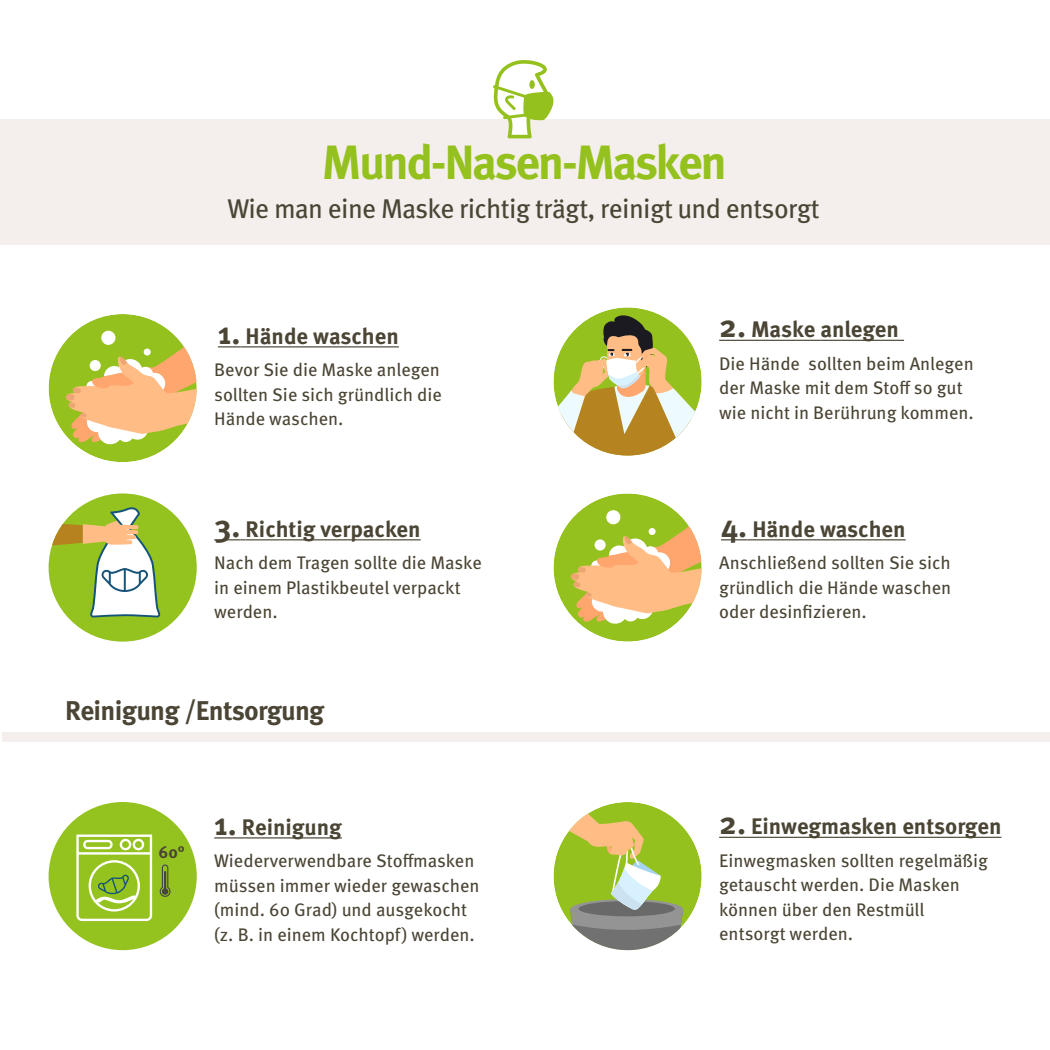
<style>
.page{position:relative;width:1050px;height:1050px;background:#fff}
.page>*{position:absolute;margin:0;border:0;box-sizing:border-box;transform-origin:0 0}
.t1{font:700 47.95px "Meta Pro";letter-spacing:-.055em;color:#95c11f}
.t2{font:26.95px "Meta Pro";letter-spacing:-.025em;color:#4b4535}
.t3{font:700 26.95px "Meta Pro";letter-spacing:-.025em;color:#4b4535}
.t4{font:700 22.4px "Meta Pro";color:#4b4535}
.t5{font:18.2px/24.5px "Meta Pro";color:#4b4535}
.t6{font:700 16.8px "Meta Pro";color:#4b4535}
.s1{font-size:31.5px}
</style>
<div class="page">
<div style="left:0;top:119px;width:1050px;height:125px;background:#f4efec"></div>
<svg style="left:493px;top:60px;width:61px;height:78px"></svg>
<div style="left:2px;top:732px;width:1048px;height:10px;background:#f4efec"></div>
<div style="left:554px;top:802px;width:148px;height:148px;background:#95c11f;border-radius:50%"></div>
<svg style="left:554px;top:802px;width:129px;height:148px"></svg>
<svg style="left:719px;top:837px;width:27px;height:1px"></svg>
<hr style="left:746px;top:837px;width:255px;height:1px;background:#4b4535">
<div style="left:49px;top:314px;width:148px;height:148px;background:#95c11f;border-radius:50%"></div>
<svg style="left:62px;top:339px;width:135px;height:106px"></svg>
<div style="left:90px;top:360px;width:11px;height:11px;background:#fff;border-radius:50%"></div>
<div style="left:101px;top:331px;width:14px;height:14px;background:#fff;border-radius:50%"></div>
<div style="left:144px;top:349px;width:7px;height:7px;background:#fff;border-radius:50%"></div>
<svg style="left:218px;top:346px;width:23px;height:1px"></svg>
<hr style="left:241px;top:346px;width:158px;height:1px;background:#4b4535">
<svg style="left:554px;top:315px;width:148px;height:141px"></svg>
<svg style="left:719px;top:340px;width:27px;height:1px"></svg>
<hr style="left:746px;top:340px;width:158px;height:1px;background:#4b4535">
<div style="left:49px;top:493px;width:148px;height:149px;background:#94c21f;border-radius:50%"></div>
<svg style="left:52px;top:506px;width:108px;height:112px"></svg>
<svg style="left:214px;top:539px;width:32px;height:1px"></svg>
<hr style="left:246px;top:539px;width:175px;height:1px;background:#4b4535">
<div style="left:554px;top:493px;width:148px;height:149px;background:#95c11f;border-radius:50%"></div>
<svg style="left:567px;top:519px;width:135px;height:106px"></svg>
<div style="left:595px;top:539px;width:11px;height:12px;background:#fff;border-radius:50%"></div>
<div style="left:606px;top:510px;width:14px;height:14px;background:#fff;border-radius:50%"></div>
<div style="left:649px;top:528px;width:7px;height:7px;background:#fff;border-radius:50%"></div>
<svg style="left:721px;top:539px;width:26px;height:1px"></svg>
<hr style="left:747px;top:539px;width:159px;height:1px;background:#4b4535">
<div style="left:49px;top:802px;width:148px;height:148px;background:#94c21f;border-radius:50%"></div>
<svg style="left:76px;top:835px;width:76px;height:86px"></svg>
<svg style="left:160px;top:865px;width:11px;height:32px"></svg>
<hr style="left:214px;top:837px;width:23px;height:2px;background:#4b4535">
<hr style="left:237px;top:837px;width:105px;height:2px;background:#4b4535">
<h1 class="t1" style="left:322px;top:124px;width:406px">Mund-Nasen-Masken</h1>
<h2 class="t2" style="left:227px;top:188px;width:594px">Wie man eine Maske richtig trägt, reinigt und entsorgt</h2>
<p class="t4" style="left:218px;top:318px;width:183px"><span class="s1">1.</span> Hände waschen</p>
<p class="t5" style="left:214px;top:357px;width:229px;text-align:justify">Bevor Sie die Maske anlegen sollten Sie sich gründlich die Hände waschen.</p>
<p class="t4" style="left:214px;top:511px;width:208px"><span class="s1">3.</span> Richtig verpacken</p>
<p class="t5" style="left:214px;top:550px;width:269px">Nach dem Tragen sollte die Maske in einem Plastikbeutel verpackt werden.</p>
<h2 class="t3" style="left:65px;top:690px;width:261px">Reinigung /Entsorgung</h2>
<p class="t6" style="left:159px;top:840px;width:28px">60°</p>
<p class="t4" style="left:214px;top:809px;width:129px"><span class="s1">1.</span> Reinigung</p>
<p class="t5" style="left:214px;top:848px;width:267px">Wiederverwendbare Stoffmasken müssen immer wieder gewaschen (mind. 60 Grad) und ausgekocht (z. B. in einem Kochtopf) werden.</p>
<p class="t4" style="left:719px;top:312px;width:181px"><span class="s1">2.</span> Maske anlegen</p>
<p class="t5" style="left:719px;top:350px;width:256px">Die Hände sollten beim Anlegen der Maske mit dem Stoff so gut wie nicht in Berührung kommen.</p>
<p class="t4" style="left:721px;top:511px;width:186px"><span class="s1">4.</span> Hände waschen</p>
<p class="t5" style="left:719px;top:550px;width:234px;text-align:justify">Anschließend sollten Sie sich gründlich die Hände waschen oder desinfizieren.</p>
<p class="t4" style="left:719px;top:809px;width:284px"><span class="s1">2.</span> Einwegmasken entsorgen</p>
<p class="t5" style="left:719px;top:847px;width:270px">Einwegmasken sollten regelmäßig getauscht werden. Die Masken können über den Restmüll entsorgt werden.</p>
</div>
